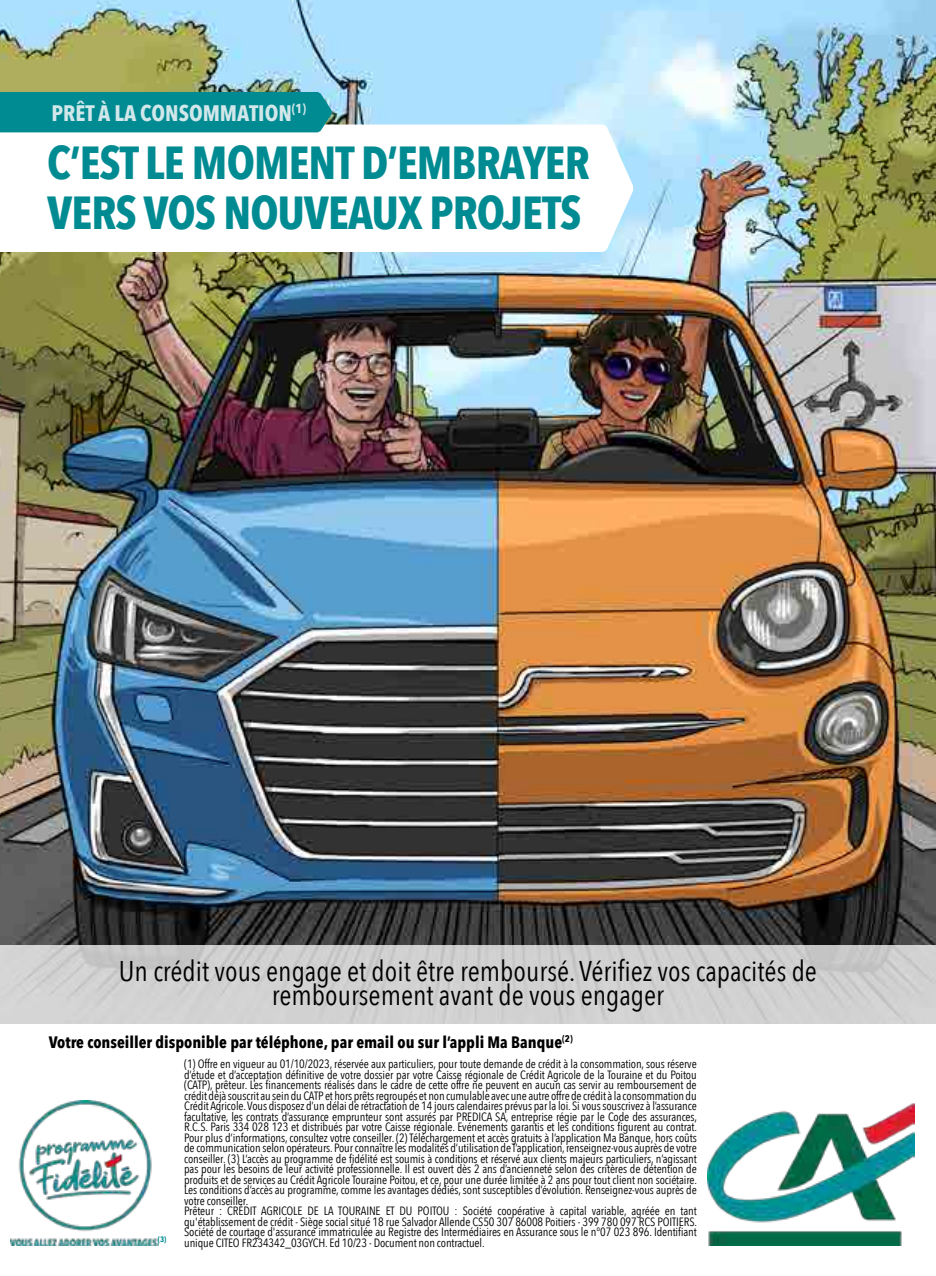
<style>
.page{position:relative;width:936px;height:1276px;background:#fff}
.page>*{position:absolute;margin:0;border:0;box-sizing:border-box;transform-origin:0 0}
.t1{font:700 46.2px/49.2px "Avenir Next Condensed";letter-spacing:-.02em;color:#008b92}
.t2{font:28.5px/23.4px "Avenir Next Condensed";color:#000;text-align:center}
.t3{font:700 22.35px "Avenir Next Condensed";color:#d1e7ea}
.t4{font:700 16.5px "Avenir Next Condensed";color:#000}
.t5{font:12px/10.5px "Avenir Next Condensed";letter-spacing:-.01em;color:#000}
.t6{font:700 7.8px "Avenir Next Condensed";color:#008b92}
</style>
<div class="page">
<img style="left:0;top:0;width:935px;height:945px">
<svg style="left:0;top:124px;width:633px;height:128px"></svg>
<div style="left:0;top:92px;width:332px;height:40px;background:#008b92"></div>
<div style="left:0;top:945px;width:935px;height:80px;background:linear-gradient(to right,#d1d1d1,#cfcfcf)"></div>
<img style="left:11px;top:1101px;width:147px;height:144px">
<img style="left:707px;top:1103px;width:207px;height:142px">
<h3 class="t3" style="left:52px;top:99px;width:256px">PRÊT À LA CONSOMMATION<sup>(1)</sup></h3>
<h1 class="t1" style="left:47px;top:138px;width:544px">C’EST LE MOMENT D’EMBRAYER<br>VERS VOS NOUVEAUX PROJETS</h1>
<h2 class="t2" style="left:119px;top:959px;width:699px">Un crédit vous engage et doit être remboursé. Vérifiez vos capacités de remboursement avant de vous engager</h2>
<h3 class="t4" style="left:49px;top:1032px;width:525px">Votre conseiller disponible par téléphone, par email ou sur l’appli Ma Banque<sup>(2)</sup></h3>
<p class="t5" style="left:184px;top:1059px;width:514px">(1) Offre en vigueur au 01/10/2023, réservée aux particuliers, pour toute demande de crédit à la consommation, sous réserve d’étude et d’acceptation définitive de votre dossier par votre Caisse régionale de Crédit Agricole de la Touraine et du Poitou (CATP), prêteur. Les financements réalisés dans le cadre de cette offre ne peuvent en aucun cas servir au remboursement de crédit déjà souscrit au sein du CATP et hors prêts regroupés et non cumulable avec une autre offre de crédit à la consommation du Crédit Agricole. Vous disposez d’un délai de rétractation de 14 jours calendaires prévus par la loi. Si vous souscrivez à l’assurance facultative, les contrats d’assurance emprunteur sont assurés par PREDICA SA, entreprise régie par le Code des assurances, R.C.S. Paris 334 028 123 et distribués par votre Caisse régionale. Evénements garantis et les conditions figurent au contrat.<br>Pour plus d’informations, consultez votre conseiller. (2) Téléchargement et accès gratuits à l’application Ma Banque, hors coûts de communication selon opérateurs. Pour connaître les modalités d’utilisation de l’application, renseignez-vous auprès de votre conseiller. (3) L’accès au programme de fidélité est soumis à conditions et réservé aux clients majeurs particuliers, n’agissant pas pour les besoins de leur activité professionnelle. Il est ouvert dès 2 ans d’ancienneté selon des critères de détention de produits et de services au Crédit Agricole Touraine Poitou, et ce, pour une durée limitée à 2 ans pour tout client non sociétaire.<br>Les conditions d’accès au programme, comme les avantages dédiés, sont susceptibles d’évolution. Renseignez-vous auprès de votre conseiller.<br>Prêteur : CRÉDIT AGRICOLE DE LA TOURAINE ET DU POITOU : Société coopérative à capital variable, agréée en tant qu'établissement de crédit - Siège social situé 18 rue Salvador Allende CS50 307 86008 Poitiers - 399 780 097 RCS POITIERS.<br>Société de courtage d'assurance immatriculée au Registre des Intermédiaires en Assurance sous le n°07 023 896. Identifiant unique CITEO FR234342_03GYCH. Ed 10/23 - Document non contractuel.</p>
<p class="t6" style="left:158px;top:1234px;width:10px">(3)</p>
</div>
